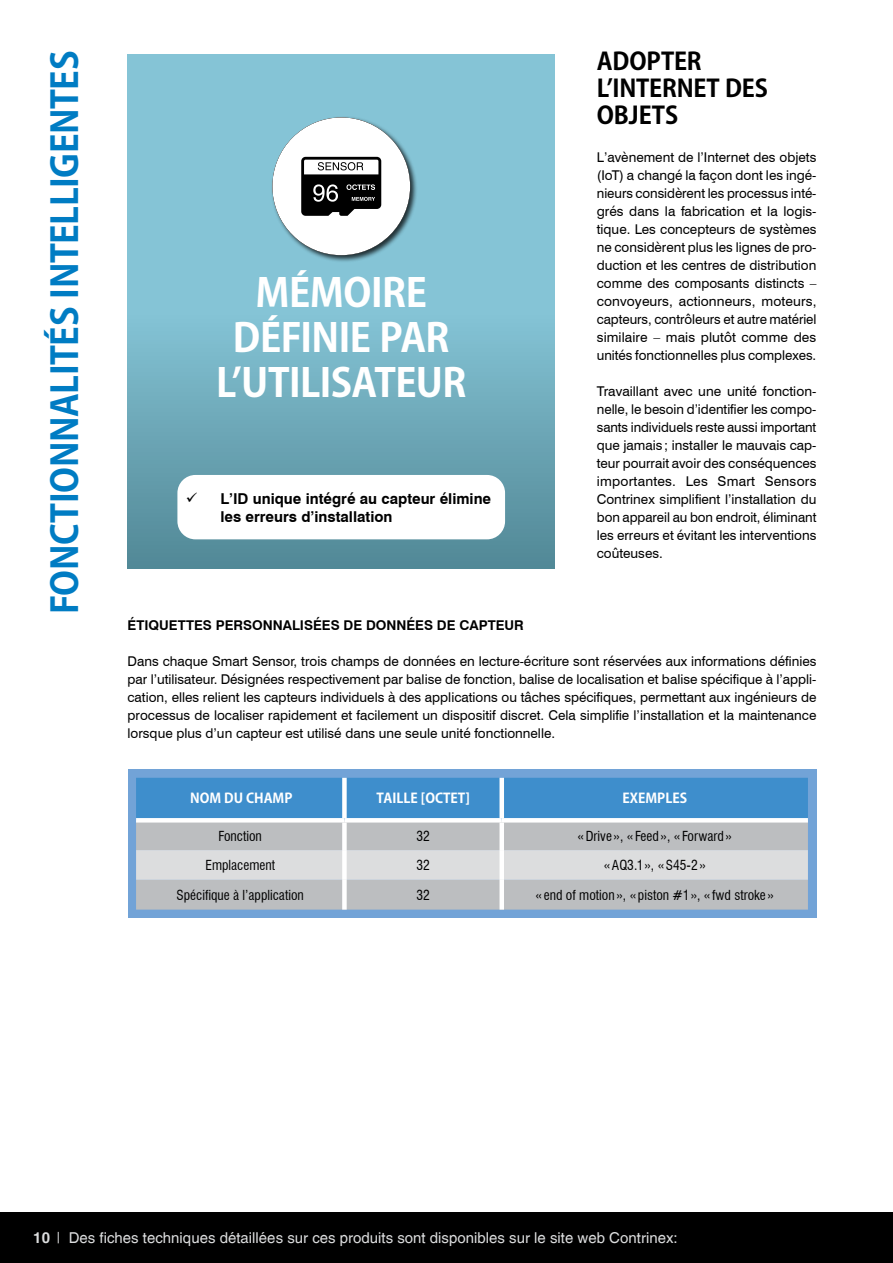
<style>
.page{position:relative;width:893px;height:1263px;background:#fff}
.page>*{position:absolute;margin:0;border:0;box-sizing:border-box;transform-origin:0 0}
.t1{font:700 39px/45px "Koz Go Pro";letter-spacing:-.015em;color:#fff;text-align:center}
.t2{font:700 36px "Koz Go Pro";letter-spacing:-.01em;color:#007cc3}
.t3{font:700 24px/27px "Koz Go Pro";letter-spacing:-.005em;color:#000}
.t4{font:15px "Switzerland Plain";color:#dcddde}
.t5{font:700 15px/18px "Swiss 721 BT";color:#000}
.t6{font:13.5px/18px "Swiss 721 BT";color:#000;text-align:justify}
.t7{font:condensed 13.5px "Swiss 721 BT";color:#000}
.t8{font:700 13.5px "Swiss 721 BT";color:#000}
.t9{font:700 13.5px "Koz Go Pro";color:#fff}
.s1{font-family:"Switzerland";font-weight:700}
</style>
<div class="page">
<div style="left:0;top:1212px;width:893px;height:51px;background:#000"></div>
<svg style="left:128px;top:54px;width:427px;height:515px;background:#79b6c7"></svg>
<div style="left:271px;top:116px;width:146px;height:147px;background:#000;opacity:.75"></div>
<div style="left:272px;top:117px;width:138px;height:138px;background:#000;opacity:.75"></div>
<div style="left:272px;top:117px;width:138px;height:138px;background:#fff;border-radius:50%"></div>
<svg style="left:301px;top:157px;width:80px;height:59px"></svg>
<div style="left:177px;top:475px;width:328px;height:64px;background:#fff;border-radius:18px"></div>
<div style="left:128px;top:769px;width:688px;height:149px;background:#72a3d7"></div>
<div style="left:136px;top:778px;width:672px;height:40px;background:#3e8ecc"></div>
<div style="left:136px;top:822px;width:672px;height:87px;background:#bcbec0"></div>
<div style="left:136px;top:850px;width:672px;height:30px;background:#dcddde"></div>
<div style="left:342px;top:778px;width:5px;height:40px;background:#fff"></div>
<div style="left:499px;top:778px;width:5px;height:40px;background:#fff"></div>
<div style="left:499px;top:822px;width:5px;height:28px;background:#fff"></div>
<div style="left:499px;top:850px;width:5px;height:30px;background:#fff"></div>
<div style="left:499px;top:880px;width:5px;height:29px;background:#fff"></div>
<hr style="left:502px;top:818px;width:306px;height:4px;background:#fff">
<hr style="left:136px;top:818px;width:208px;height:4px;background:#fff">
<hr style="left:344px;top:818px;width:158px;height:4px;background:#fff">
<div style="left:342px;top:822px;width:5px;height:28px;background:#fff"></div>
<div style="left:342px;top:850px;width:5px;height:30px;background:#fff"></div>
<div style="left:342px;top:880px;width:5px;height:29px;background:#fff"></div>
<h2 class="t2" style="left:42px;top:614px;width:565px;rotate:-90deg">FONCTIONNALITÉS INTELLIGENTES</h2>
<h1 class="t1" style="left:216px;top:273px;width:252px">MÉMOIRE<br>DÉFINIE PAR<br>L’UTILISATEUR</h1>
<p class="t5" style="left:220px;top:489px;width:272px">L’ID unique intégré au capteur élimine les erreurs d’installation</p>
<h3 class="t3" style="left:597px;top:50px;width:173px">ADOPTER<br>L’INTERNET DES<br>OBJETS</h3>
<p class="t6" style="left:597px;top:148px;width:221px">L’avènement de l’Internet des objets (IoT) a changé la façon dont les ingé&shy;nieurs considèrent les processus inté&shy;grés dans la fabrication et la logis&shy;tique. Les concepteurs de systèmes ne considèrent plus les lignes de pro&shy;duction et les centres de distribution comme des composants distincts – convoyeurs, actionneurs, moteurs, capteurs, contrôleurs et autre matériel similaire – mais plutôt comme des unités fonctionnelles plus complexes.</p>
<p class="t6" style="left:597px;top:382px;width:221px">Travaillant avec une unité fonction&shy;nelle, le besoin d’identifier les compo&shy;sants individuels reste aussi important que jamais ; installer le mauvais cap&shy;teur pourrait avoir des conséquences importantes. Les Smart Sensors Contrinex simplifient l’installation du bon appareil au bon endroit, éliminant les erreurs et évitant les interventions coûteuses.</p>
<p class="t8" style="left:128px;top:616px;width:398px">ÉTIQUETTES PERSONNALISÉES DE DONNÉES DE CAPTEUR</p>
<p class="t6" style="left:128px;top:652px;width:690px">Dans chaque Smart Sensor, trois champs de données en lecture-écriture sont réservées aux informations définies par l’utilisateur. Désignées respectivement par balise de fonction, balise de localisation et balise spécifique à l’appli&shy;cation, elles relient les capteurs individuels à des applications ou tâches spécifiques, permettant aux ingénieurs de processus de localiser rapidement et facilement un dispositif discret. Cela simplifie l’installation et la maintenance lorsque plus d’un capteur est utilisé dans une seule unité fonctionnelle.</p>
<p class="t9" style="left:190px;top:790px;width:104px">NOM DU CHAMP</p>
<p class="t9" style="left:376px;top:790px;width:95px">TAILLE [OCTET]</p>
<p class="t9" style="left:622px;top:790px;width:66px">EXEMPLES</p>
<p class="t7" style="left:218px;top:828px;width:45px">Fonction</p>
<p class="t7" style="left:416px;top:828px;width:15px">32</p>
<p class="t7" style="left:578px;top:828px;width:156px">«Drive », « Feed », « Forward »</p>
<p class="t7" style="left:205px;top:857px;width:71px">Emplacement</p>
<p class="t7" style="left:416px;top:857px;width:15px">32</p>
<p class="t7" style="left:604px;top:857px;width:104px">«AQ3.1», «S45-2 »</p>
<p class="t7" style="left:177px;top:887px;width:129px">Spécifique à l’application</p>
<p class="t7" style="left:416px;top:887px;width:15px">32</p>
<p class="t7" style="left:536px;top:887px;width:240px">« end of motion », « piston #1», « fwd stroke »</p>
<p class="t4" style="left:33px;top:1229px;width:646px"><span class="s1">10</span> Des fiches techniques détaillées sur ces produits sont disponibles sur le site web Contrinex:</p>
</div>
